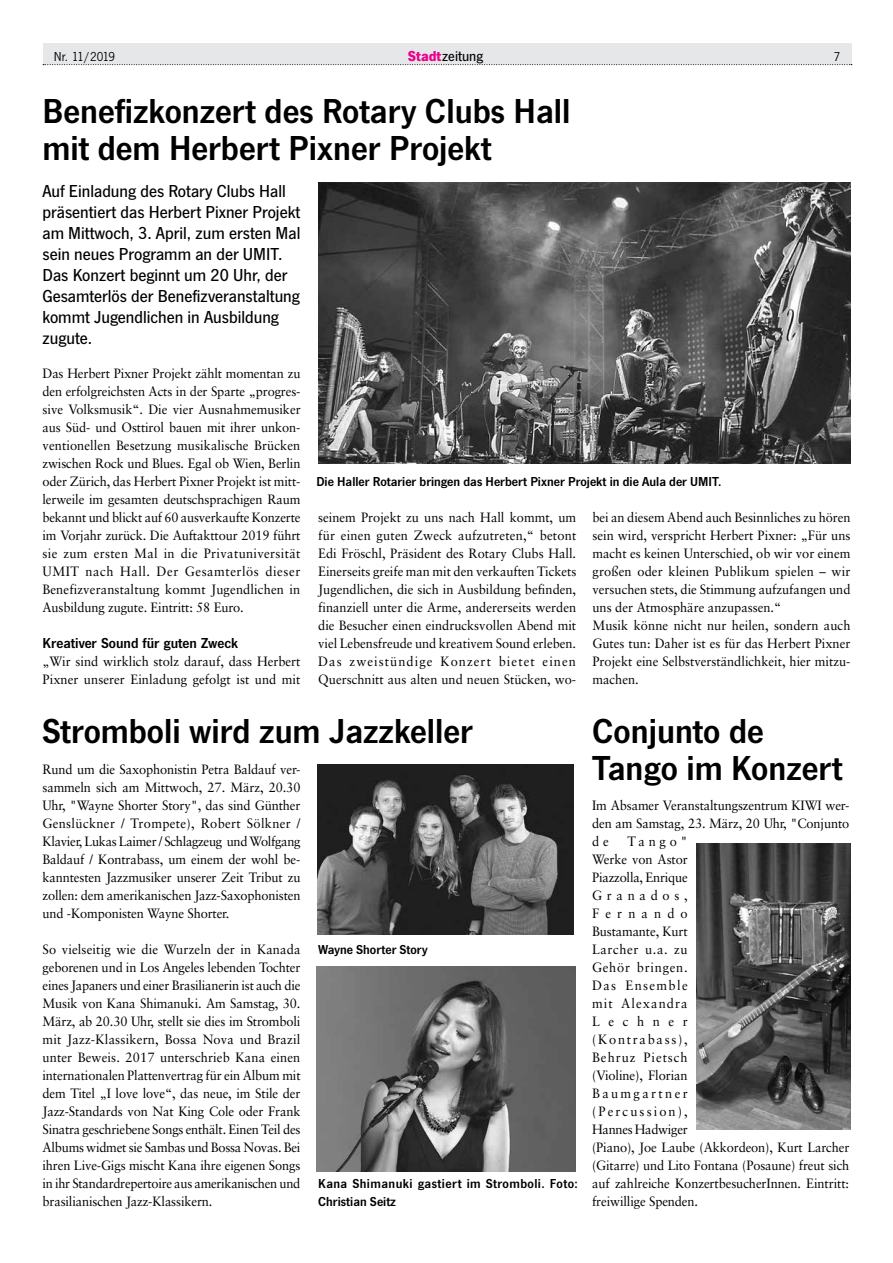
<style>
.page{position:relative;width:893px;height:1263px;background:#fff}
.page>*{position:absolute;margin:0;border:0;box-sizing:border-box;transform-origin:0 0}
.t1{font:600 36px/37.5px "News Got T";color:#000}
.t2{font:500 18px/21px "News Got T";color:#000}
.t3{font:600 15px "News Got T";color:#000}
.t4{font:500 15px "News Got T";color:#000}
.t5{font:13.5px/18px "Sabon";color:#000;text-align:justify;scale:.95 1}
.t6{font:600 13.5px "News Got T";color:#000}
.t7{font:600 13.5px/18px "News Got T";letter-spacing:.03em;color:#000}
.t8{font:13.5px "News Got T";letter-spacing:-.04em;color:#000}
.s1{font-weight:700;color:#ec008c}
</style>
<div class="page">
<div style="left:43px;top:43px;width:808px;height:22px;background:#e6e7e8"></div>
<svg style="left:43px;top:64px;width:809px;height:1px"></svg>
<img style="left:317px;top:764px;width:257px;height:170px">
<img style="left:696px;top:843px;width:155px;height:286px">
<img style="left:318px;top:182px;width:532px;height:282px">
<img style="left:317px;top:966px;width:258px;height:205px">
<p class="t8" style="left:54px;top:49px;width:63px">Nr. 11/2019</p>
<p class="t4" style="left:408px;top:48px;width:77px"><span class="s1">Stadt</span>zeitung</p>
<p class="t8" style="left:834px;top:49px;width:8px">7</p>
<h1 class="t1" style="left:43px;top:91px;width:529px">Benefizkonzert des Rotary Clubs Hall mit dem Herbert Pixner Projekt</h1>
<p class="t2" style="left:43px;top:180px;width:259px">Auf Einladung des Rotary Clubs Hall präsentiert das Herbert Pixner Projekt am Mittwoch, 3. April, zum ersten Mal sein neues Programm an der UMIT.<br>Das Konzert beginnt um 20 Uhr, der<br>Gesamterlös der Benefizveranstaltung kommt Jugendlichen in Ausbildung zugute.</p>
<p class="t5" style="left:43px;top:364px;width:273px">Das Herbert Pixner Projekt zählt momentan zu den erfolgreichsten Acts in der Sparte „progres&shy;sive Volksmusik“. Die vier Ausnahmemusiker aus Süd- und Osttirol bauen mit ihrer unkon&shy;ventionellen Besetzung musikalische Brücken zwischen Rock und Blues. Egal ob Wien, Berlin oder Zürich, das Herbert Pixner Projekt ist mitt&shy;lerweile im gesamten deutschsprachigen Raum bekannt und blickt auf 60 ausverkaufte Konzerte im Vorjahr zurück. Die Auftakttour 2019 führt sie zum ersten Mal in die Privatuniversität UMIT nach Hall. Der Gesamterlös dieser Benefizveranstaltung kommt Jugendlichen in Ausbildung zugute. Eintritt: 58 Euro.</p>
<p class="t3" style="left:43px;top:634px;width:197px">Kreativer Sound für guten Zweck</p>
<p class="t5" style="left:43px;top:652px;width:273px">„Wir sind wirklich stolz darauf, dass Herbert<br>Pixner unserer Einladung gefolgt ist und mit</p>
<p class="t6" style="left:316px;top:474px;width:407px">Die Haller Rotarier bringen das Herbert Pixner Projekt in die Aula der UMIT.</p>
<p class="t5" style="left:318px;top:508px;width:273px">seinem Projekt zu uns nach Hall kommt, um für einen guten Zweck aufzutreten,“ betont Edi Fröschl, Präsident des Rotary Clubs Hall.<br>Einerseits greife man mit den verkauften Tickets Jugendlichen, die sich in Ausbildung befinden, finanziell unter die Arme, andererseits werden die Besucher einen eindrucksvollen Abend mit viel Lebensfreude und kreativem Sound erleben.<br>Das zweistündige Konzert bietet einen Querschnitt aus alten und neuen Stücken, wo-</p>
<p class="t5" style="left:592px;top:508px;width:273px;text-align:left">bei an diesem Abend auch Besinnliches zu hören sein wird, verspricht Herbert Pixner: „Für uns macht es keinen Unterschied, ob wir vor einem großen oder kleinen Publikum spielen – wir versuchen stets, die Stimmung aufzufangen und uns der Atmosphäre anzupassen.“<br>Musik könne nicht nur heilen, sondern auch Gutes tun: Daher ist es für das Herbert Pixner Projekt eine Selbstverständlichkeit, hier mitzu&shy;machen.</p>
<h1 class="t1" style="left:42px;top:711px;width:432px">Stromboli wird zum Jazzkeller</h1>
<p class="t5" style="left:43px;top:760px;width:273px">Rund um die Saxophonistin Petra Baldauf ver&shy;sammeln sich am Mittwoch, 27. März, 20.30<br>Uhr, "Wayne Shorter Story", das sind Günther Genslückner / Trompete), Robert Sölkner / Klavier, Lukas Laimer / Schlagzeug und Wolfgang Baldauf / Kontrabass, um einem der wohl be&shy;kanntesten Jazzmusiker unserer Zeit Tribut zu zollen: dem amerikanischen Jazz-Saxophonisten und -Komponisten Wayne Shorter.</p>
<p class="t5" style="left:43px;top:940px;width:273px">So vielseitig wie die Wurzeln der in Kanada geborenen und in Los Angeles lebenden Tochter eines Japaners und einer Brasilianerin ist auch die Musik von Kana Shimanuki. Am Samstag, 30.<br>März, ab 20.30 Uhr, stellt sie dies im Stromboli mit Jazz-Klassikern, Bossa Nova und Brazil unter Beweis. 2017 unterschrieb Kana einen internationalen Plattenvertrag für ein Album mit dem Titel „I love love“, das neue, im Stile der Jazz-Standards von Nat King Cole oder Frank Sinatra geschriebene Songs enthält. Einen Teil des Albums widmet sie Sambas und Bossa Novas. Bei ihren Live-Gigs mischt Kana ihre eigenen Songs in ihr Standardrepertoire aus amerikanischen und brasilianischen Jazz-Klassikern.</p>
<p class="t6" style="left:318px;top:942px;width:111px">Wayne Shorter Story</p>
<p class="t7" style="left:318px;top:1174px;width:261px">Kana Shimanuki gastiert im Stromboli. Foto:<br>Christian Seitz</p>
<h1 class="t1" style="left:592px;top:711px;width:252px">Conjunto de<br>Tango im Konzert</h1>
<p class="t5" style="left:592px;top:796px;width:272px">Im Absamer Veranstaltungszentrum KIWI wer&shy;den am Samstag, 23. März, 20 Uhr, "Conjunto d e</p>
<p class="t5" style="left:592px;top:832px;width:272px;text-align:left;text-indent:35px">Tango"<br>Werke von Astor<br>Piazzolla, Enrique<br>Granados,<br>Fernando<br>Bustamante, Kurt<br>Larcher u.a. zu<br>Gehör bringen.<br>Das Ensemble<br>mit Alexandra<br>Lechner<br>(Kontrabass),<br>Behruz Pietsch<br>(Violine), Florian<br>Baumgartner<br>(Percussion),<br>Hannes Hadwiger<br>(Piano), Joe Laube (Akkordeon), Kurt Larcher (Gitarre) und Lito Fontana (Posaune) freut sich auf zahlreiche KonzertbesucherInnen. Eintritt: freiwillige Spenden.</p>
</div>
